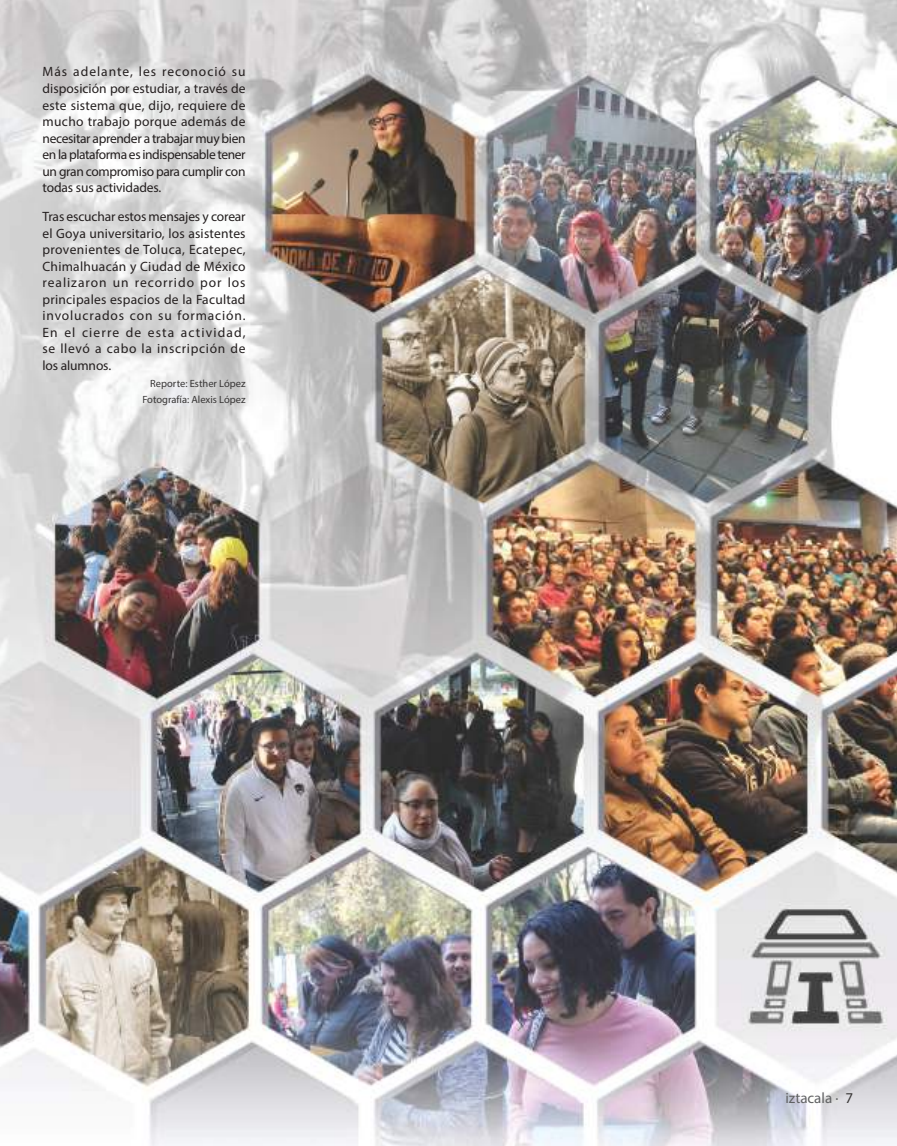
<style>
.page{position:relative;width:897px;height:1146px;background:#fff}
.page>*{position:absolute;margin:0;border:0;box-sizing:border-box;transform-origin:0 0}
.t1{font:15px "Myriad Pro";color:#606163}
.t2{font:13.5px/16.5px "Myriad Pro";letter-spacing:-.01em;color:#241f1f;text-align:justify}
.t3{font:10.5px/16.5px "Myriad Pro";color:#373535;text-align:right}
.s1{color:#373535}
</style>
<div class="page">
<img style="left:0;top:0;width:897px;height:1145px">
<p class="t2" style="left:43px;top:63px;width:205px">Más adelante, les reconoció su disposición por estudiar, a través de este sistema que, dijo, requiere de mucho trabajo porque además de necesitar aprender a trabajar muy bien en la plataforma es indispensable tener un gran compromiso para cumplir con todas sus actividades.</p>
<p class="t2" style="left:43px;top:208px;width:205px">Tras escuchar estos mensajes y corear el Goya universitario, los asistentes provenientes de Toluca, Ecatepec, Chimalhuacán y Ciudad de México realizaron un recorrido por los principales espacios de la Facultad involucrados con su formación.<br>En el cierre de esta actividad, se llevó a cabo la inscripción de los alumnos.</p>
<p class="t3" style="left:142px;top:375px;width:105px">Reporte: Esther López<br>Fotografía: Alexis López</p>
<p class="t1" style="left:785px;top:1089px;width:69px">iztacala · <span class="s1">7</span></p>
</div>
